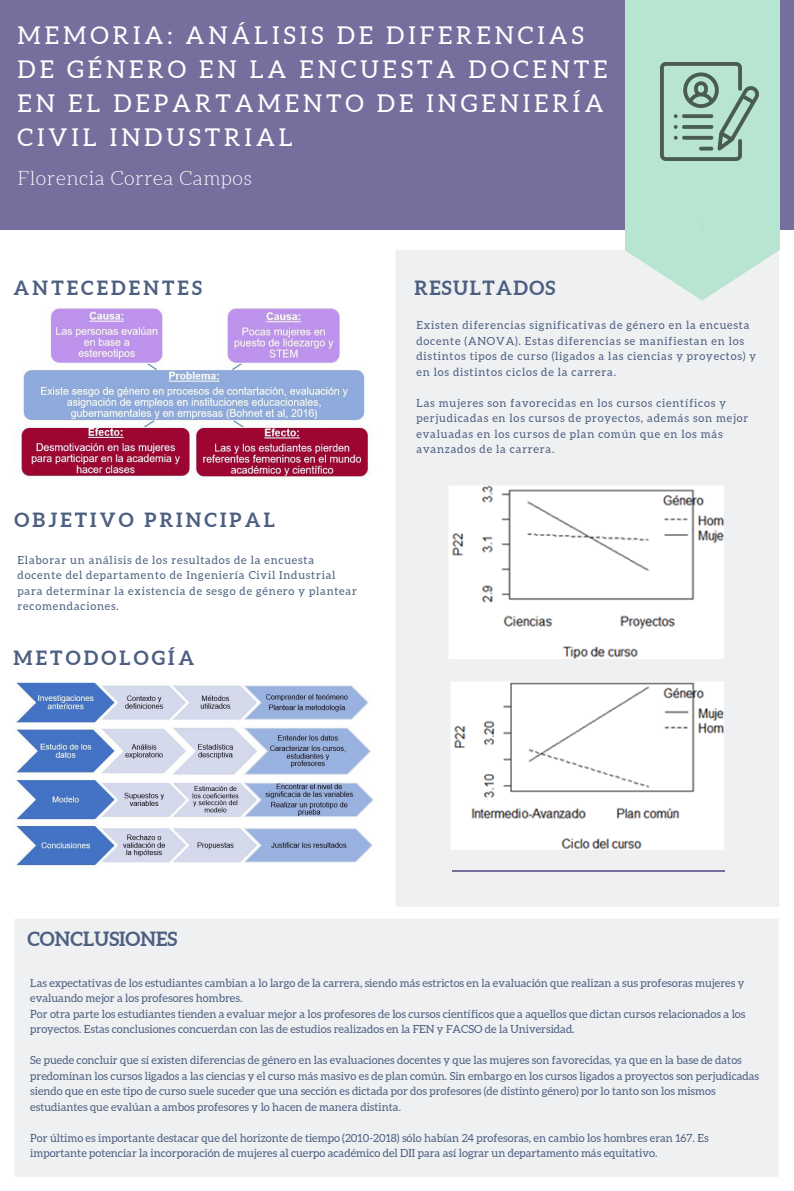
<style>
.page{position:relative;width:794px;height:1191px;background:#fff}
.page>*{position:absolute;margin:0;border:0;box-sizing:border-box;transform-origin:0 0}
.t1{font:24.5px/33.9px "Aleo";letter-spacing:.16em;color:#fff}
.t2{font:700 19.6px "Aleo";letter-spacing:.16em;color:#4d5f81}
.t3{font:300 19.6px "Aleo";letter-spacing:.03em;color:#fff}
.t4{font:700 19.6px "Aleo";color:#4d5f81}
.t5{font:700 19.6px "Aleo";letter-spacing:.07em;color:#4d5f81}
.t6{font:11.2px/15.5px "Aleo";color:#4d5f81}
.t7{font:11.2px/15.5px "Aleo";letter-spacing:.07em;color:#4d5f81}
</style>
<div class="page">
<div style="left:0;top:0;width:794px;height:229px;background:#756f9d"></div>
<div style="left:396px;top:250px;width:383px;height:656px;background:#eff0f2"></div>
<div style="left:625px;top:0;width:154px;height:220px;background:#b8e5d1"></div>
<svg style="left:625px;top:220px;width:154px;height:80px"></svg>
<hr style="left:452px;top:870px;width:272px;height:1px;background:#756f9d">
<div style="left:15px;top:919px;width:763px;height:257px;background:#eff0f2"></div>
<img style="left:20px;top:307px;width:350px;height:172px">
<img style="left:16px;top:682px;width:358px;height:186px">
<img style="left:448px;top:485px;width:275px;height:173px">
<img style="left:450px;top:682px;width:273px;height:167px">
<img style="left:660px;top:62px;width:98px;height:98px">
<h1 class="t1" style="left:18px;top:19px;width:591px">MEMORIA: ANÁLISIS DE DIFERENCIAS<br>DE GÉNERO EN LA ENCUESTA DOCENTE<br>EN EL DEPARTAMENTO DE INGENIERÍA<br>CIVIL INDUSTRIAL</h1>
<h2 class="t3" style="left:18px;top:167px;width:236px">Florencia Correa Campos</h2>
<h2 class="t2" style="left:14px;top:276px;width:190px">ANTECEDENTES</h2>
<h2 class="t2" style="left:15px;top:509px;width:262px">OBJETIVO PRINCIPAL</h2>
<p class="t7" style="left:18px;top:552px;width:341px">Elaborar un análisis de los resultados de la encuesta docente del departamento de Ingeniería Civil Industrial para determinar la existencia de sesgo de género y plantear recomendaciones.</p>
<h2 class="t2" style="left:14px;top:647px;width:182px">METODOLOGÍA</h2>
<h2 class="t5" style="left:414px;top:276px;width:142px">RESULTADOS</h2>
<p class="t7" style="left:416px;top:317px;width:341px">Existen diferencias significativas de género en la encuesta docente (ANOVA). Estas diferencias se manifiestan en los distintos tipos de curso (ligados a las ciencias y proyectos) y en los distintos ciclos de la carrera.</p>
<p class="t7" style="left:416px;top:395px;width:333px">Las mujeres son favorecidas en los cursos científicos y perjudicadas en los cursos de proyectos, además son mejor evaluadas en los cursos de plan común que en los más avanzados de la carrera.</p>
<h2 class="t4" style="left:28px;top:927px;width:151px">CONCLUSIONES</h2>
<p class="t6" style="left:30px;top:975px;width:716px">Las expectativas de los estudiantes cambian a lo largo de la carrera, siendo más estrictos en la evaluación que realizan a sus profesoras mujeres y evaluando mejor a los profesores hombres.<br>Por otra parte los estudiantes tienden a evaluar mejor a los profesores de los cursos científicos que a aquellos que dictan cursos relacionados a los proyectos. Estas conclusiones concuerdan con las de estudios realizados en la FEN y FACSO de la Universidad.</p>
<p class="t6" style="left:30px;top:1052px;width:730px">Se puede concluir que sí existen diferencias de género en las evaluaciones docentes y que las mujeres son favorecidas, ya que en la base de datos predominan los cursos ligados a las ciencias y el curso más masivo es de plan común. Sin embargo en los cursos ligados a proyectos son perjudicadas siendo que en este tipo de curso suele suceder que una sección es dictada por dos profesores (de distinto género) por lo tanto son los mismos estudiantes que evalúan a ambos profesores y lo hacen de manera distinta.</p>
<p class="t6" style="left:30px;top:1129px;width:680px">Por último es importante destacar que del horizonte de tiempo (2010-2018) sólo habían 24 profesoras, en cambio los hombres eran 167. Es importante potenciar la incorporación de mujeres al cuerpo académico del DII para así lograr un departamento más equitativo.</p>
</div>
